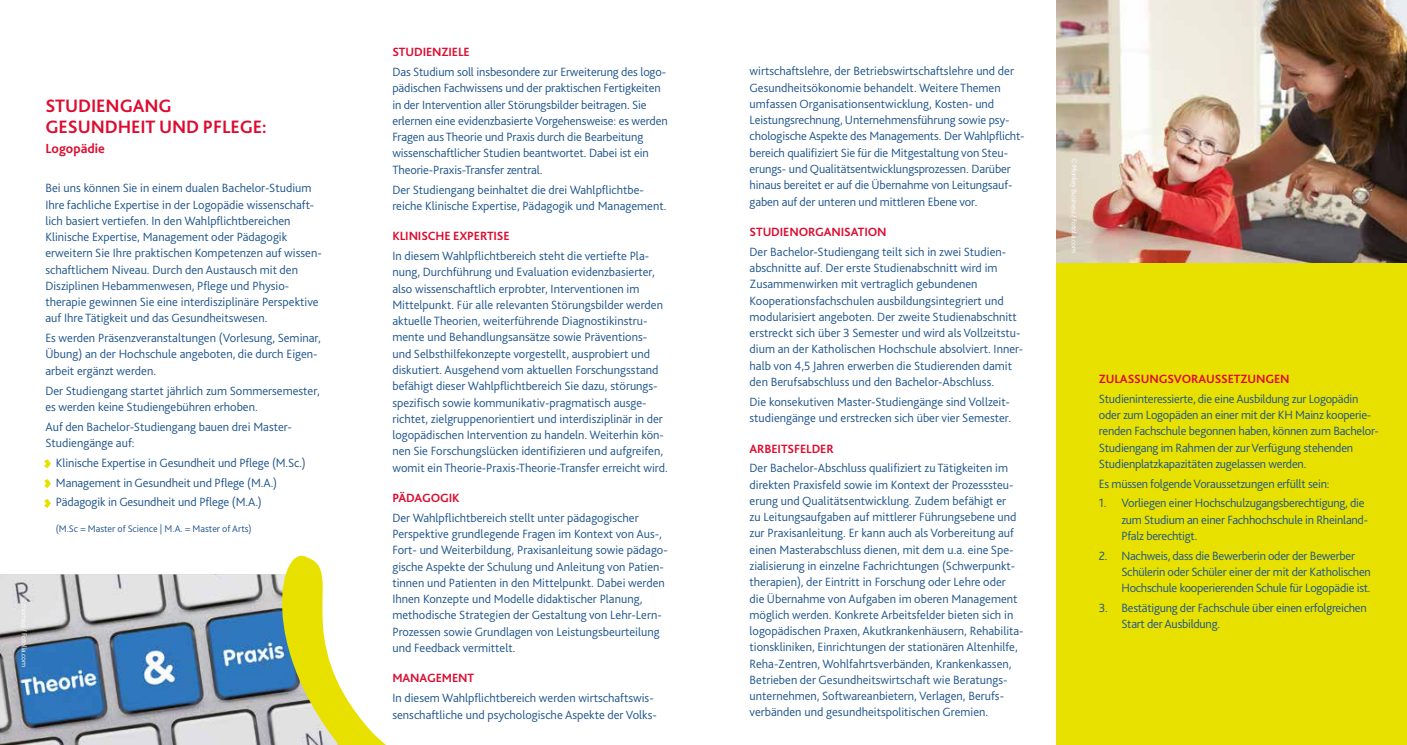
<style>
.page{position:relative;width:1407px;height:745px;background:#fff}
.page>*{position:absolute;margin:0;border:0;box-sizing:border-box;transform-origin:0 0}
.t1{font:700 18.75px/21.2px "Bliss 2";letter-spacing:-.005em;color:#dd0b2f}
.t2{font:700 13.75px "Bliss 2";color:#dd0b2f}
.t3{font:300 12.5px/16.2px "Bliss 2";color:#1c538a}
.t4{font:300 12.5px/16.2px "Bliss 2";letter-spacing:-.02em;color:#1c538a}
.t5{font:700 12.5px "Bliss 2";letter-spacing:-.01em;color:#dd0b2f}
.t6{font:300 10px "Bliss 2";color:#1c538a}
.t7{font:300 7.5px "Bliss 2";letter-spacing:-.02em;color:#fff}
.s1{font-weight:700;color:#e8e100}
</style>
<div class="page">
<svg style="left:44px;top:459px;width:7px;height:10px"></svg>
<svg style="left:44px;top:479px;width:7px;height:9px"></svg>
<svg style="left:44px;top:499px;width:7px;height:9px"></svg>
<img style="left:0;top:574px;width:253px;height:170px">
<svg style="left:253px;top:555px;width:132px;height:189px"></svg>
<div style="left:1056px;top:259px;width:351px;height:485px;background:#e8e100"></div>
<img style="left:1056px;top:0;width:351px;height:262px">
<h1 class="t1" style="left:45px;top:94px;width:223px">STUDIENGANG<br>GESUNDHEIT UND PFLEGE:</h1>
<p class="t2" style="left:45px;top:139px;width:61px">Logopädie</p>
<p class="t3" style="left:45px;top:179px;width:278px">Bei uns können Sie in einem dualen Bachelor-Studium Ihre fachliche Expertise in der Logopädie wissenschaft&shy;lich basiert vertiefen. In den Wahlpflichtbereichen Klinische Expertise, Management oder Pädagogik erweitern Sie Ihre praktischen Kompetenzen auf wissen&shy;schaftlichem Niveau. Durch den Austausch mit den Disziplinen Hebammenwesen, Pflege und Physio&shy;therapie gewinnen Sie eine interdisziplinäre Perspektive auf Ihre Tätigkeit und das Gesundheitswesen.</p>
<p class="t3" style="left:45px;top:329px;width:277px">Es werden Präsenzveranstaltungen (Vorlesung, Seminar,<br>Übung) an der Hochschule angeboten, die durch Eigen&shy;arbeit ergänzt werden.</p>
<p class="t3" style="left:45px;top:382px;width:276px">Der Studiengang startet jährlich zum Sommersemester, es werden keine Studiengebühren erhoben.</p>
<p class="t3" style="left:45px;top:418px;width:248px">Auf den Bachelor-Studiengang bauen drei Master-<br>Studiengänge auf:</p>
<p class="t3" style="left:45px;top:452px;width:262px;line-height:19.8px"><span class="s1">›</span> Klinische Expertise in Gesundheit und Pflege (M.Sc.) <span class="s1">›</span> Management in Gesundheit und Pflege (M.A.)<br><span class="s1">›</span> Pädagogik in Gesundheit und Pflege (M.A.)</p>
<p class="t6" style="left:56px;top:522px;width:197px">(M.Sc = Master of Science | M.A. = Master of Arts)</p>
<p class="t7" style="left:29px;top:596px;width:71px;rotate:90deg">© momius / Fotolia.com</p>
<p class="t5" style="left:392px;top:44px;width:79px">STUDIENZIELE</p>
<p class="t3" style="left:392px;top:63px;width:277px">Das Studium soll insbesondere zur Erweiterung des logo&shy;pädischen Fachwissens und der praktischen Fertigkeiten in der Intervention aller Störungsbilder beitragen. Sie erlernen eine evidenzbasierte Vorgehensweise: es werden Fragen aus Theorie und Praxis durch die Bearbeitung wissenschaftlicher Studien beantwortet. Dabei ist ein Theorie-Praxis-Transfer zentral.</p>
<p class="t3" style="left:392px;top:181px;width:275px">Der Studiengang beinhaltet die drei Wahlpflichtbe&shy;reiche Klinische Expertise, Pädagogik und Management.</p>
<p class="t5" style="left:392px;top:228px;width:119px">KLINISCHE EXPERTISE</p>
<p class="t3" style="left:392px;top:247px;width:277px">In diesem Wahlpflichtbereich steht die vertiefte Pla&shy;nung, Durchführung und Evaluation evidenzbasierter, also wissenschaftlich erprobter, Interventionen im Mittelpunkt. Für alle relevanten Störungsbilder werden aktuelle Theorien, weiterführende Diagnostikinstru&shy;mente und Behandlungsansätze sowie Präventions&shy;und Selbsthilfekonzepte vorgestellt, ausprobiert und diskutiert. Ausgehend vom aktuellen Forschungsstand befähigt dieser Wahlpflichtbereich Sie dazu, störungs&shy;spezifisch sowie kommunikativ-pragmatisch ausge&shy;richtet, zielgruppenorientiert und interdisziplinär in der logopädischen Intervention zu handeln. Weiterhin kön&shy;nen Sie Forschungslücken identifizieren und aufgreifen, womit ein Theorie-Praxis-Theorie-Transfer erreicht wird.</p>
<p class="t5" style="left:392px;top:490px;width:69px">PÄDAGOGIK</p>
<p class="t3" style="left:392px;top:509px;width:277px">Der Wahlpflichtbereich stellt unter pädagogischer Perspektive grundlegende Fragen im Kontext von Aus-, Fort- und Weiterbildung, Praxisanleitung sowie pädago&shy;gische Aspekte der Schulung und Anleitung von Patien&shy;tinnen und Patienten in den Mittelpunkt. Dabei werden Ihnen Konzepte und Modelle didaktischer Planung, methodische Strategien der Gestaltung von Lehr-Lern-Prozessen sowie Grundlagen von Leistungsbeurteilung und Feedback vermittelt.</p>
<p class="t5" style="left:392px;top:670px;width:83px">MANAGEMENT</p>
<p class="t3" style="left:392px;top:689px;width:266px">In diesem Wahlpflichtbereich werden wirtschaftswis&shy;senschaftliche und psychologische Aspekte der Volks-</p>
<p class="t3" style="left:749px;top:63px;width:277px">wirtschaftslehre, der Betriebswirtschaftslehre und der Gesundheitsökonomie behandelt. Weitere Themen umfassen Organisationsentwicklung, Kosten- und Leistungsrechnung, Unternehmensführung sowie psy&shy;chologische Aspekte des Managements. Der Wahlpflicht&shy;bereich qualifiziert Sie für die Mitgestaltung von Steu&shy;erungs- und Qualitätsentwicklungsprozessen. Darüber hinaus bereitet er auf die Übernahme von Leitungsauf&shy;gaben auf der unteren und mittleren Ebene vor.</p>
<p class="t5" style="left:749px;top:224px;width:139px">STUDIENORGANISATION</p>
<p class="t3" style="left:749px;top:243px;width:275px">Der Bachelor-Studiengang teilt sich in zwei Studien&shy;abschnitte auf. Der erste Studienabschnitt wird im Zusammenwirken mit vertraglich gebundenen Kooperationsfachschulen ausbildungsintegriert und modularisiert angeboten. Der zweite Studienabschnitt erstreckt sich über 3 Semester und wird als Vollzeitstu&shy;dium an der Katholischen Hochschule absolviert. Inner&shy;halb von 4,5 Jahren erwerben die Studierenden damit den Berufsabschluss und den Bachelor-Abschluss.</p>
<p class="t3" style="left:749px;top:393px;width:263px">Die konsekutiven Master-Studiengänge sind Vollzeit&shy;studiengänge und erstrecken sich über vier Semester.</p>
<p class="t5" style="left:749px;top:440px;width:86px">ARBEITSFELDER</p>
<p class="t3" style="left:749px;top:459px;width:276px">Der Bachelor-Abschluss qualifiziert zu Tätigkeiten im direkten Praxisfeld sowie im Kontext der Prozesssteu&shy;erung und Qualitätsentwicklung. Zudem befähigt er<br>zu Leitungsaufgaben auf mittlerer Führungsebene und zur Praxisanleitung. Er kann auch als Vorbereitung auf einen Masterabschluss dienen, mit dem u.a. eine Spe&shy;zialisierung in einzelne Fachrichtungen (Schwerpunkt&shy;therapien), der Eintritt in Forschung oder Lehre oder die Übernahme von Aufgaben im oberen Management möglich werden. Konkrete Arbeitsfelder bieten sich in logopädischen Praxen, Akutkrankenhäusern, Rehabilita&shy;tionskliniken, Einrichtungen der stationären Altenhilfe, Reha-Zentren, Wohlfahrtsverbänden, Krankenkassen, Betrieben der Gesundheitswirtschaft wie Beratungs&shy;unternehmen, Softwareanbietern, Verlagen, Berufs&shy;verbänden und gesundheitspolitischen Gremien.</p>
<p class="t7" style="left:1079px;top:158px;width:96px;rotate:90deg">© Monkey Business / Fotolia.com</p>
<p class="t5" style="left:1099px;top:371px;width:192px">ZULASSUNGSVORAUSSETZUNGEN</p>
<p class="t4" style="left:1099px;top:390px;width:281px">Studieninteressierte, die eine Ausbildung zur Logopädin oder zum Logopäden an einer mit der KH Mainz kooperie&shy;renden Fachschule begonnen haben, können zum Bachelor-Studiengang im Rahmen der zur Verfügung stehenden Studienplatzkapazitäten zugelassen werden.</p>
<p class="t4" style="left:1099px;top:474px;width:232px">Es müssen folgende Voraussetzungen erfüllt sein:</p>
<p class="t4" style="left:1121px;top:494px;width:248px;text-indent:-22px">1. Vorliegen einer Hochschulzugangsberechtigung, die zum Studium an einer Fachhochschule in Rheinland-<br>Pfalz berechtigt.</p>
<p class="t4" style="left:1121px;top:547px;width:251px;text-indent:-22px">2. Nachweis, dass die Bewerberin oder der Bewerber<br>Schülerin oder Schüler einer der mit der Katholischen<br>Hochschule kooperierenden Schule für Logopädie ist.</p>
<p class="t4" style="left:1121px;top:599px;width:247px;text-indent:-22px">3. Bestätigung der Fachschule über einen erfolgreichen<br>Start der Ausbildung.</p>
</div>
